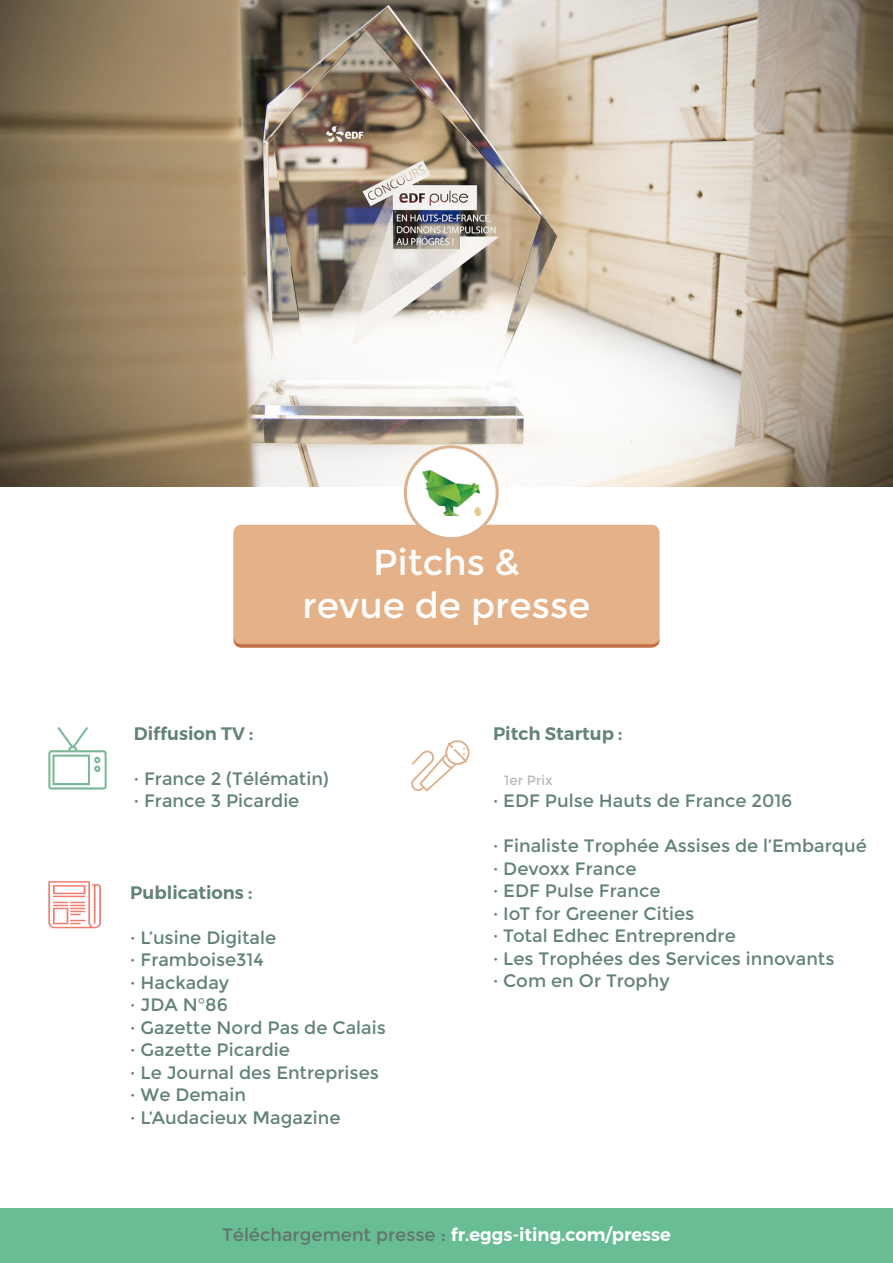
<style>
.page{position:relative;width:893px;height:1263px;background:#fff}
.page>*{position:absolute;margin:0;border:0;box-sizing:border-box;transform-origin:0 0}
.t1{font:36px/43.2px "Montserrat";color:#fff;text-align:center}
.t2{font:18px/22.5px "Montserrat";color:#638279}
.t3{font:600 18px "Montserrat";color:#fff}
.t4{font:600 18px "Montserrat";color:#638279}
.t5{font:13.5px "Montserrat";color:#bbbbba}
.s1{font-weight:400;color:#617668}
</style>
<div class="page">
<img style="left:0;top:0;width:893px;height:487px">
<div style="left:232px;top:522px;width:431px;height:127px;background:#e5b189"></div>
<svg style="left:48px;top:727px;width:59px;height:62px"></svg>
<svg style="left:48px;top:881px;width:53px;height:47px"></svg>
<svg style="left:411px;top:740px;width:59px;height:51px"></svg>
<div style="left:0;top:1209px;width:893px;height:54px;background:#69bd95"></div>
<div style="left:405px;top:447px;width:92px;height:92px;background:#fff;border-radius:50%"></div>
<div style="left:404px;top:445px;width:95px;height:95px;border:3px solid #dbb28d;border-radius:50%"></div>
<img style="left:422px;top:470px;width:58px;height:45px">
<h1 class="t1" style="left:302px;top:541px;width:290px">Pitchs &amp;<br>revue de presse</h1>
<p class="t4" style="left:134px;top:719px;width:121px">Diffusion TV :</p>
<p class="t2" style="left:134px;top:767px;width:196px">· France 2 (Télématin) · France 3 Picardie</p>
<p class="t4" style="left:130px;top:878px;width:124px">Publications :</p>
<p class="t2" style="left:130px;top:926px;width:257px">· L’usine Digitale<br>· Framboise314<br>· Hackaday<br>· JDA N°86<br>· Gazette Nord Pas de Calais · Gazette Picardie<br>· Le Journal des Entreprises · We Demain<br>· L’Audacieux Magazine</p>
<p class="t4" style="left:493px;top:719px;width:131px">Pitch Startup :</p>
<p class="t5" style="left:504px;top:772px;width:50px">1er Prix</p>
<p class="t2" style="left:493px;top:790px;width:301px">· EDF Pulse Hauts de France 2016</p>
<p class="t2" style="left:493px;top:835px;width:375px">· Finaliste Trophée Assises de l’Embarqué · Devoxx France<br>· EDF Pulse France<br>· IoT for Greener Cities<br>· Total Edhec Entreprendre<br>· Les Trophées des Services innovants<br>· Com en Or Trophy</p>
<p class="t3" style="left:222px;top:1220px;width:450px"><span class="s1">Téléchargement presse :</span> fr.eggs-iting.com/presse</p>
</div>
